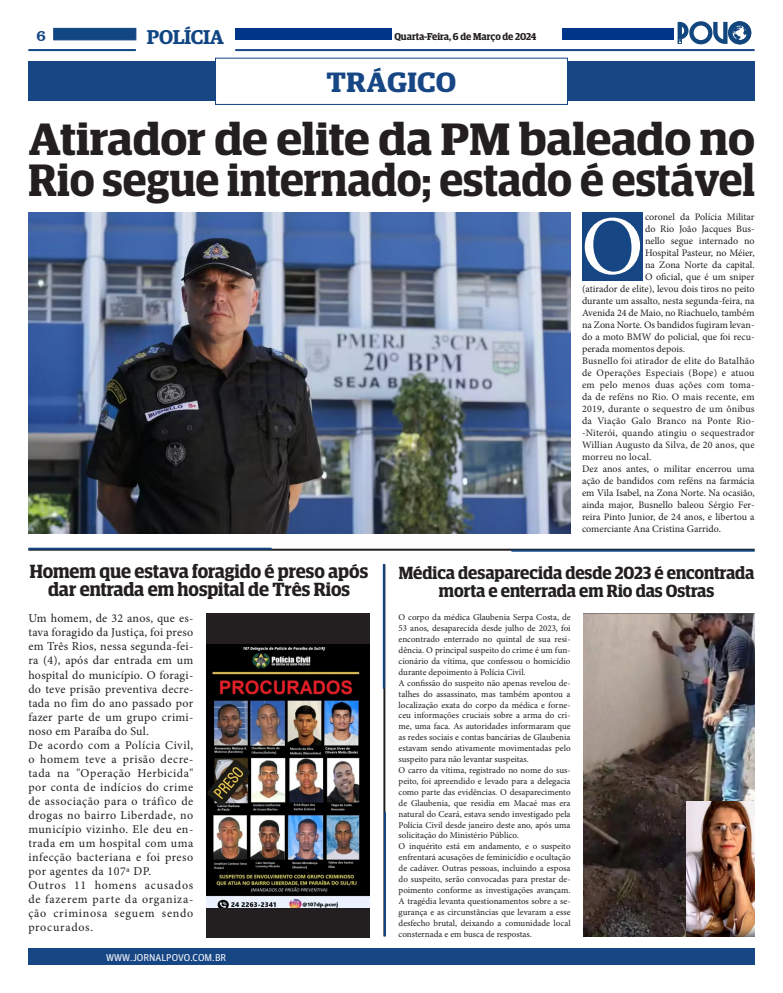
<style>
.page{position:relative;width:783px;height:993px;background:#fff}
.page>*{position:absolute;margin:0;border:0;box-sizing:border-box;transform-origin:0 0}
.t1{font:83.8px "Minion Pro";color:#fff}
.t2{font:600 45.4px/40.1px "Guardian Egyptian Display";letter-spacing:-.005em;color:#231f20;scale:1.08 1}
.t3{font:600 28px "Guardian Egyptian Display";letter-spacing:.01em;color:#174685;scale:1.1 1}
.t4{font:600 20px "Guardian Egyptian";letter-spacing:-.02em;color:#114683}
.t5{font:600 19.1px/18.1px "Guardian Egyptian Display";letter-spacing:-.005em;color:#231f20;text-align:center}
.t6{font:600 17.6px/18.2px "Guardian Egyptian Display";color:#231f20;text-align:center}
.t7{font:16px "Clarendon BT";color:#174685}
.t8{font:12px/14px "Minion Pro";letter-spacing:.04em;color:#231f20;text-align:justify}
.t9{font:10px/12px "Minion Pro";color:#231f20;text-align:justify}
.t10{font:600 10px "Guardian Egyptian Display";color:#231f20}
.t11{font:10px "Guardian Agate Sans G1 D Regular";color:#fff}
.t12{font:9px/10.9px "Minion Pro";color:#231f20;text-align:justify}
</style>
<div class="page">
<div style="left:28px;top:947px;width:726px;height:17px;background:#174685"></div>
<svg style="left:677px;top:21px;width:74px;height:23px"></svg>
<div style="left:53px;top:28px;width:83px;height:12px;background:#114683;border:1px solid #114683"></div>
<hr style="left:28px;top:49px;width:108px;height:2px;background:#114683">
<div style="left:235px;top:28px;width:156px;height:12px;background:#003589"></div>
<hr style="left:235px;top:49px;width:519px;height:2px;background:#174685">
<div style="left:562px;top:28px;width:112px;height:12px;background:#003589"></div>
<hr style="left:28px;top:548px;width:726px;height:2px;background:#231f20">
<hr style="left:28px;top:547px;width:243px;height:2px;background:#114683">
<hr style="left:511px;top:549px;width:243px;height:2px;background:#114683">
<div style="left:28px;top:61px;width:726px;height:40px;background:#174685"></div>
<div style="left:215px;top:58px;width:352px;height:46px;background:#fff"></div>
<div style="left:215px;top:58px;width:353px;height:47px;border:1px solid #114682"></div>
<img style="left:28px;top:212px;width:542px;height:321px">
<div style="left:582px;top:212px;width:60px;height:69px;background:#174685"></div>
<div style="left:206px;top:613px;width:163px;height:324px;background:#231f20"></div>
<img style="left:206px;top:644px;width:163px;height:263px">
<img style="left:583px;top:613px;width:171px;height:323px">
<hr style="left:383px;top:564px;width:2px;height:372px;background:#231f20">
<hr style="left:383px;top:564px;width:2px;height:124px;background:#114683">
<hr style="left:384px;top:811px;width:2px;height:125px;background:#114683">
<img style="left:686px;top:801px;width:68px;height:135px">
<h3 class="t7" style="left:36px;top:25px;width:11px">6</h3>
<h3 class="t4" style="left:147px;top:22px;width:79px">POLÍCIA</h3>
<p class="t10" style="left:394px;top:31px;width:144px">Quarta-Feira, 6 de Março de 2024</p>
<p class="t3" style="left:326px;top:66px;width:119px">TRÁGICO</p>
<p class="t2" style="left:28px;top:119px;width:674px">Atirador de elite da PM baleado no<br>Rio segue internado; estado é estável</p>
<p class="t9" style="left:645px;top:211px;width:111px">coronel da Polícia Militar</p>
<p class="t9" style="left:645px;top:223px;width:111px">do Rio João Jacques Bus-</p>
<p class="t9" style="left:645px;top:235px;width:111px">nello segue internado no</p>
<p class="t9" style="left:645px;top:247px;width:111px">Hospital Pasteur, no Méier,</p>
<p class="t9" style="left:645px;top:259px;width:111px">na Zona Norte da capital.</p>
<p class="t9" style="left:645px;top:271px;width:111px">O oficial, que é um sniper</p>
<p class="t9" style="left:582px;top:283px;width:174px">(atirador de elite), levou dois tiros no peito</p>
<p class="t9" style="left:582px;top:295px;width:174px">durante um assalto, nesta segunda-feira, na</p>
<p class="t9" style="left:582px;top:307px;width:174px">Avenida 24 de Maio, no Riachuelo, também</p>
<p class="t9" style="left:582px;top:319px;width:174px">na Zona Norte. Os bandidos fugiram levan-</p>
<p class="t9" style="left:582px;top:331px;width:174px">do a moto BMW do policial, que foi recu-</p>
<p class="t9" style="left:582px;top:343px;width:104px">perada momentos depois.</p>
<p class="t9" style="left:582px;top:355px;width:174px">Busnello foi atirador de elite do Batalhão de Operações Especiais (Bope) e atuou em pelo menos duas ações com toma&shy;da de reféns no Rio. O mais recente, em 2019, durante o sequestro de um ônibus da Viação Galo Branco na Ponte Rio--Niterói, quando atingiu o sequestrador Willian Augusto da Silva, de 20 anos, que morreu no local.</p>
<p class="t9" style="left:582px;top:463px;width:174px">Dez anos antes, o militar encerrou uma ação de bandidos com reféns na farmácia em Vila Isabel, na Zona Norte. Na ocasião, ainda major, Busnello baleou Sérgio Fer&shy;reira Pinto Junior, de 24 anos, e libertou a comerciante Ana Cristina Garrido.</p>
<p class="t1" style="left:581px;top:190px;width:64px">O</p>
<p class="t5" style="left:30px;top:562px;width:340px">Homem que estava foragido é preso após dar entrada em hospital de Três Rios</p>
<p class="t6" style="left:398px;top:563px;width:357px">Médica desaparecida desde 2023 é encontrada morta e enterrada em Rio das Ostras</p>
<p class="t8" style="left:28px;top:611px;width:166px">Um homem, de 32 anos, que es&shy;tava foragido da Justiça, foi preso em Três Rios, nessa segunda-fei&shy;ra (4), após dar entrada em um hospital do município. O foragi&shy;do teve prisão preventiva decre&shy;tada no fim do ano passado por fazer parte de um grupo crimi&shy;noso em Paraíba do Sul.</p>
<p class="t8" style="left:28px;top:737px;width:166px">De acordo com a Polícia Civil, o homem teve a prisão decre&shy;tada na "Operação Herbicida" por conta de indícios do crime de associação para o tráfico de drogas no bairro Liberdade, no município vizinho. Ele deu en&shy;trada em um hospital com uma infecção bacteriana e foi preso por agentes da 107ª DP.</p>
<p class="t8" style="left:28px;top:877px;width:166px">Outros 11 homens acusados de fazerem parte da organiza&shy;ção criminosa seguem sendo procurados.</p>
<p class="t11" style="left:106px;top:949px;width:122px">WWW.JORNALPOVO.COM.BR</p>
<p class="t12" style="left:398px;top:611px;width:173px">O corpo da médica Glaubenia Serpa Costa, de 53 anos, desaparecida desde julho de 2023, foi encontrado enterrado no quintal de sua resi&shy;dência. O principal suspeito do crime é um fun&shy;cionário da vítima, que confessou o homicídio durante depoimento à Polícia Civil.</p>
<p class="t12" style="left:398px;top:677px;width:173px">A confissão do suspeito não apenas revelou de&shy;talhes do assassinato, mas também apontou a localização exata do corpo da médica e forne&shy;ceu informações cruciais sobre a arma do cri&shy;me, uma faca. As autoridades informaram que as redes sociais e contas bancárias de Glaubenia estavam sendo ativamente movimentadas pelo suspeito para não levantar suspeitas.</p>
<p class="t12" style="left:398px;top:764px;width:173px">O carro da vítima, registrado no nome do sus&shy;peito, foi apreendido e levado para a delegacia como parte das evidências. O desaparecimento de Glaubenia, que residia em Macaé mas era natural do Ceará, estava sendo investigado pela Polícia Civil desde janeiro deste ano, após uma solicitação do Ministério Público.</p>
<p class="t12" style="left:398px;top:840px;width:173px">O inquérito está em andamento, e o suspeito enfrentará acusações de feminicídio e ocultação de cadáver. Outras pessoas, incluindo a esposa do suspeito, serão convocadas para prestar de&shy;poimento conforme as investigações avançam.<br>A tragédia levanta questionamentos sobre a se&shy;gurança e as circunstâncias que levaram a esse desfecho brutal, deixando a comunidade local consternada e em busca de respostas.</p>
</div>
